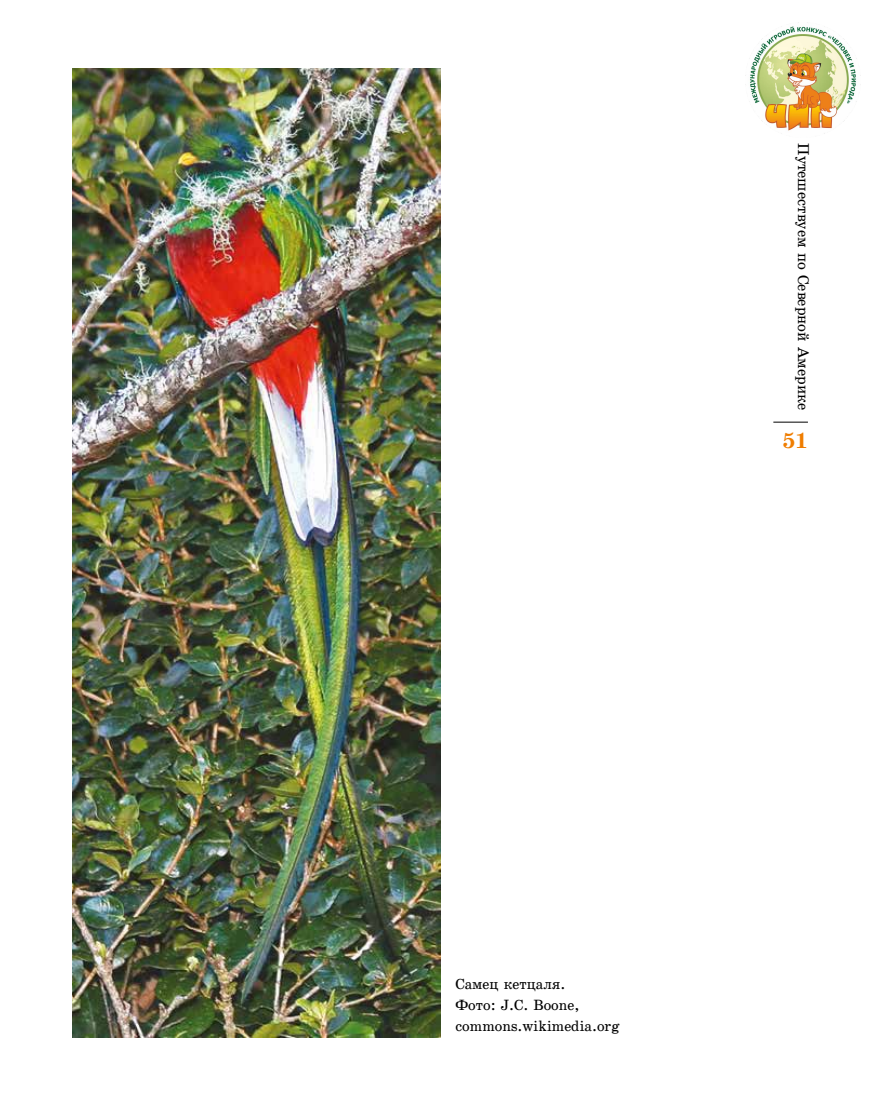
<style>
.page{position:relative;width:893px;height:1106px;background:#fff}
.page>*{position:absolute;margin:0;border:0;box-sizing:border-box;transform-origin:0 0}
.t1{font:700 21px "School";color:#ef7d00}
.t2{font:15px "School Plain";color:#000}
.t3{font:14.25px/21.3px "School Plain";color:#000}
</style>
<div class="page">
<hr style="left:773px;top:422px;width:35px;height:1px;background:#000">
<img style="left:72px;top:68px;width:368px;height:969px">
<img style="left:750px;top:26px;width:111px;height:108px">
<p class="t2" style="left:812px;top:143px;width:268px;rotate:90deg">Путешествуем по Северной Америке</p>
<h1 class="t1" style="left:782px;top:428px;width:27px">51</h1>
<p class="t3" style="left:455px;top:972px;width:166px">Самец кетцаля.<br>Фото: J.C. Boone, commons.wikimedia.org</p>
</div>
